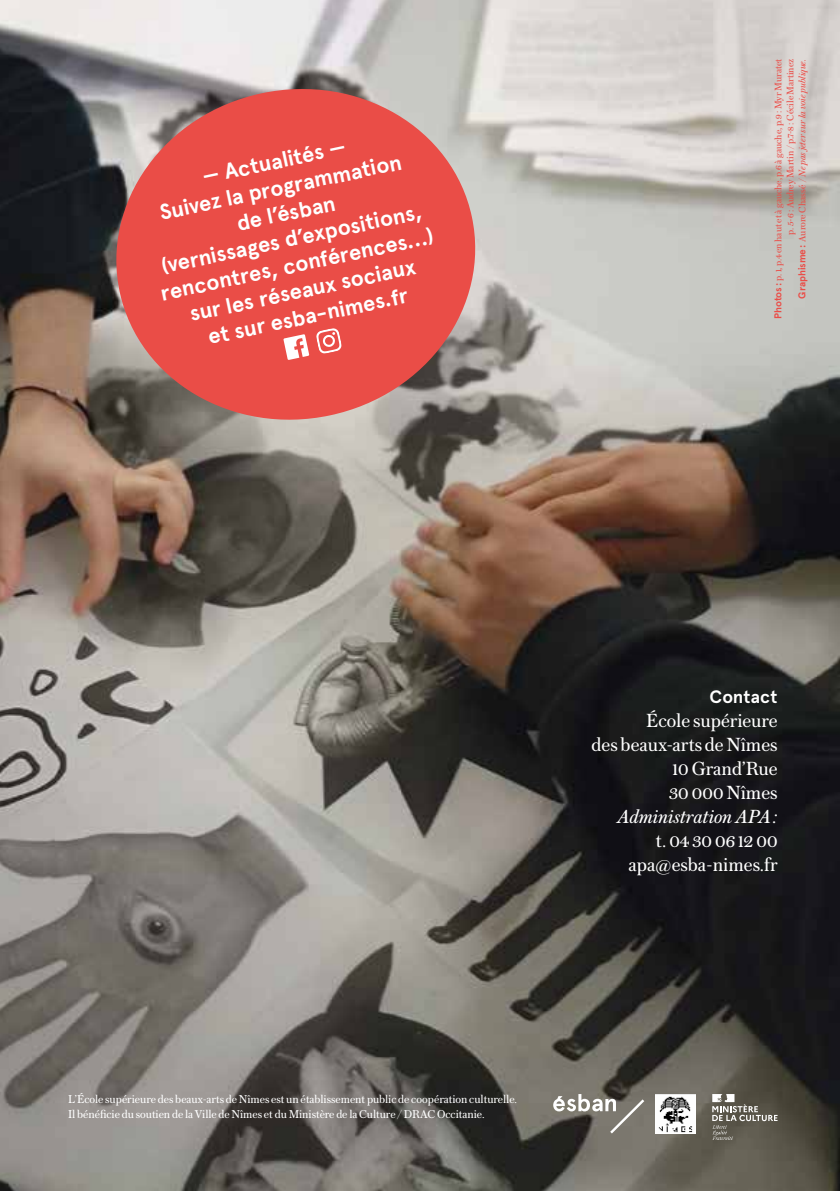
<style>
.page{position:relative;width:840px;height:1191px;background:#fff}
.page>*{position:absolute;margin:0;border:0;box-sizing:border-box;transform-origin:0 0}
.t1{font:700 22px/26.4px "Apercu";color:#fff;text-align:center}
.t2{font:20px/24px "Austin Text";color:#fff;text-align:right}
.t3{font:italic 20px "Austin Text";color:#fff}
.t4{font:700 18px "Apercu";letter-spacing:.01em;color:#fff}
.t5{font:12px/14.4px "Austin Text";color:#fff}
.t6{font:10px/12px "Austin Text";color:#ea4d47;text-align:right}
.s1{font-family:"Apercu";font-weight:700}
.s2{font-style:italic}
</style>
<div class="page">
<img style="left:0;top:0;width:839px;height:1191px">
<svg style="left:101px;top:73px;width:389px;height:363px;background:#ce6660"></svg>
<svg style="left:316px;top:328px;width:25px;height:25px"></svg>
<svg style="left:283px;top:334px;width:26px;height:26px"></svg>
<img style="left:655px;top:1094px;width:40px;height:40px">
<svg style="left:553px;top:1094px;width:91px;height:39px;background:#807d76"></svg>
<svg style="left:711px;top:1094px;width:66px;height:45px;background:#737066"></svg>
<h1 class="t1" style="left:136px;top:177px;width:280px;rotate:-12deg">— Actualités —<br>Suivez la programmation<br>de l’ésban<br>(vernissages d’expositions, rencontres, conférences...) sur les réseaux sociaux<br>et sur esba-nimes.fr</h1>
<p class="t6" style="left:771px;top:319px;width:262px;rotate:-90deg"><span class="s1">Photos :</span> p. 1, p.4 en haut et à gauche, p.6 à gauche, p.9 : Myr Muratet p. 5-6 : Audrey Martin / p.7-8 : Cécile Martinez<br><span class="s1">Graphisme:</span> Aurore Chassé / <span class="s2">Ne pas jeter sur la voie publique.</span></p>
<h3 class="t4" style="left:709px;top:686px;width:69px">Contact</h3>
<h2 class="t2" style="left:591px;top:708px;width:187px">École supérieure<br>des beaux-arts de Nîmes<br>10 Grand’Rue<br>30 000 Nîmes</h2>
<h2 class="t3" style="left:617px;top:802px;width:161px">Administration APA :</h2>
<h2 class="t2" style="left:628px;top:828px;width:150px">t. 04 30 06 12 00 apa@esba-nimes.fr</h2>
<p class="t5" style="left:68px;top:1092px;width:450px">L’École supérieure des beaux-arts de Nîmes est un établissement public de coopération culturelle.<br>Il bénéficie du soutien de la Ville de Nîmes et du Ministère de la Culture / DRAC Occitanie.</p>
</div>
